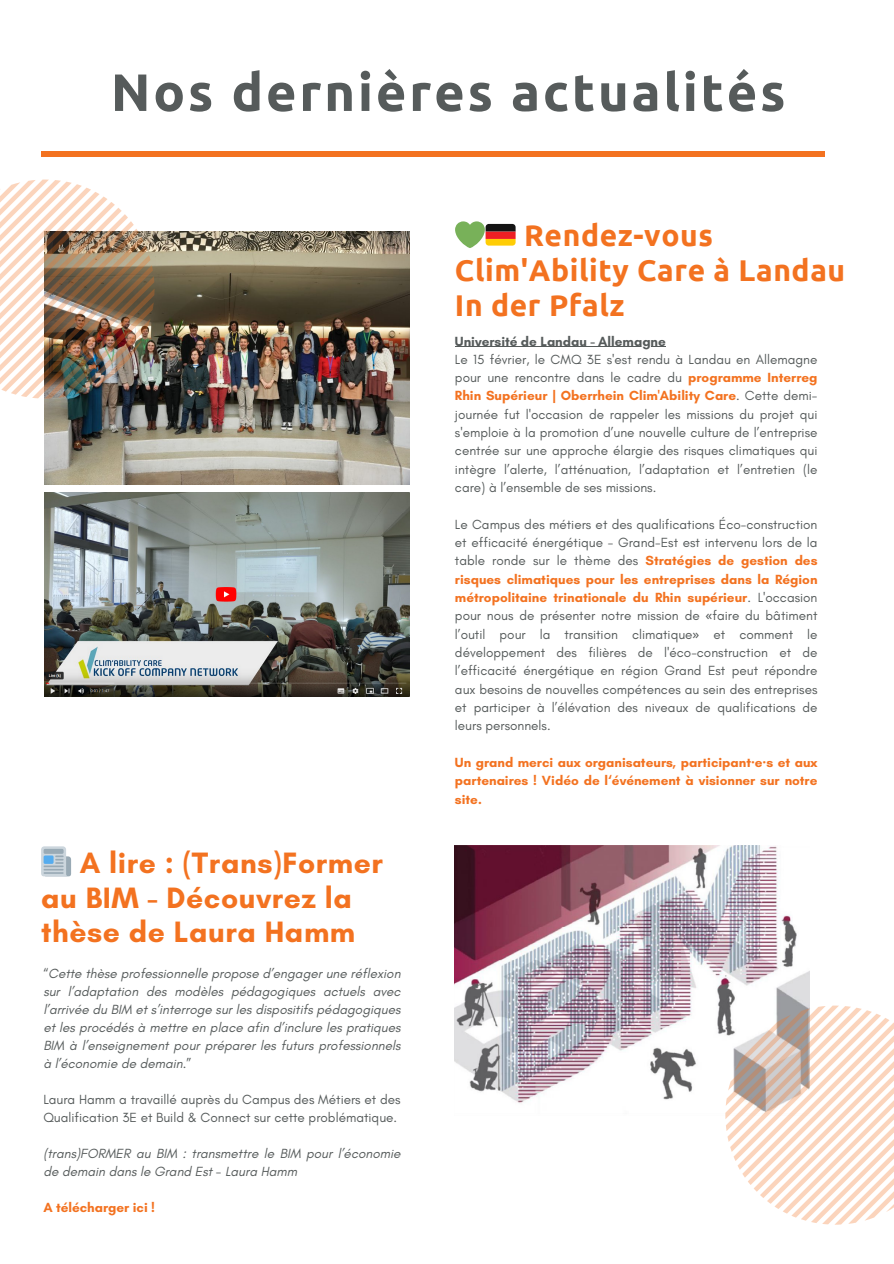
<style>
.page{position:relative;width:894px;height:1264px;background:#fff}
.page>*{position:absolute;margin:0;border:0;box-sizing:border-box;transform-origin:0 0}
.t1{font:700 52.5px "Ubuntu";letter-spacing:.05em;color:#565b5b}
.t2{font:700 30px/34.8px "Glacial Indifference";letter-spacing:.02em;color:#f37220}
.t3{font:700 30px/34.8px "Ubuntu";letter-spacing:.02em;color:#f37220}
.t4{font:13.5px/18.3px "Glacial Indifference";color:#565b5b;text-align:justify}
.t5{font:italic 13.5px/18px "Glacial Indifference";color:#565b5b;text-align:justify}
.t6{font:700 13.5px/18.3px "Glacial Indifference";color:#f37220;text-align:justify}
.t7{font:700 13.5px "Glacial Indifference";color:#565b5b}
.s1{font-style:normal}
.s2{font-weight:700;color:#f37220}
.s3{font-family:"Noto Sans"}
</style>
<div class="page">
<img style="left:45px;top:231px;width:364px;height:253px">
<div style="left:41px;top:151px;width:783px;height:5px;background:#f37220"></div>
<img style="left:0;top:179px;width:154px;height:219px">
<img style="left:454px;top:845px;width:355px;height:259px">
<svg style="left:725px;top:1005px;width:168px;height:219px"></svg>
<img style="left:45px;top:493px;width:364px;height:203px">
<hr style="left:455px;top:346px;width:210px;height:1px;background:#565b5b">
<h1 class="t1" style="left:111px;top:62px;width:676px">Nos dernières actualités</h1>
<h2 class="t3" style="left:455px;top:217px;width:391px;text-indent:69px">Rendez-vous<br>Clim'Ability Care à Landau<br>In der Pfalz</h2>
<h2 class="t2" style="left:41px;top:844px;width:343px;text-indent:39px">A lire : (Trans)Former au BIM - Découvrez la thèse de Laura Hamm</h2>
<p class="t5" style="left:43px;top:964px;width:358px"><span class="s1">“</span>Cette thèse professionnelle propose d’engager une réflexion sur l’adaptation des modèles pédagogiques actuels avec l’arrivée du BIM et s’interroge sur les dispositifs pédagogiques et les procédés à mettre en place afin d’inclure les pratiques BIM à l’enseignement pour préparer les futurs professionnels à l’économie de demain.<span class="s1">”</span></p>
<p class="t4" style="left:43px;top:1090px;width:358px">Laura Hamm a travaillé auprès du Campus des Métiers et des<br>Qualification 3E et Build &amp; Connect sur cette problématique.</p>
<p class="t5" style="left:43px;top:1144px;width:358px">(trans)FORMER au BIM : transmettre le BIM pour l’économie de demain dans le Grand Est - Laura Hamm</p>
<p class="t6" style="left:43px;top:1198px;width:113px">A télécharger ici !</p>
<p class="t7" style="left:455px;top:333px;width:212px">Université de Landau - Allemagne</p>
<p class="t4" style="left:455px;top:350px;width:364px">Le 15 février, le CMQ 3E s'est rendu à Landau en Allemagne pour une rencontre dans le cadre du <span class="s2">programme Interreg Rhin Supérieur | Oberrhein Clim'Ability Care</span>. Cette demi&shy;journée fut l'occasion de rappeler les missions du projet qui s'emploie à la promotion d’une nouvelle culture de l’entreprise centrée sur une approche élargie des risques climatiques qui intègre l’alerte, l’atténuation, l’adaptation et l’entretien (le care) à l’ensemble de ses missions.</p>
<p class="t4" style="left:455px;top:515px;width:364px">Le Campus des métiers et des qualifications Éco-construction et efficacité énergétique - Grand-Est est intervenu lors de la table ronde sur le thème des <span class="s2">Stratégies de gestion des risques climatiques pour les entreprises dans la Région métropolitaine trinationale du Rhin supérieur</span>. L'occasion pour nous de présenter notre mission de <span class="s3">«</span>faire du bâtiment l’outil pour la transition climatique<span class="s3">»</span> et comment le développement des filières de l'éco-construction et de l’efficacité énergétique en région Grand Est peut répondre aux besoins de nouvelles compétences au sein des entreprises et participer à l’élévation des niveaux de qualifications de leurs personnels.</p>
<p class="t6" style="left:455px;top:753px;width:364px">Un grand merci aux organisateurs, participant<span class="s3">·</span>e<span class="s3">·</span>s et aux partenaires ! Vidéo de l‘événement à visionner sur notre site.</p>
</div>
